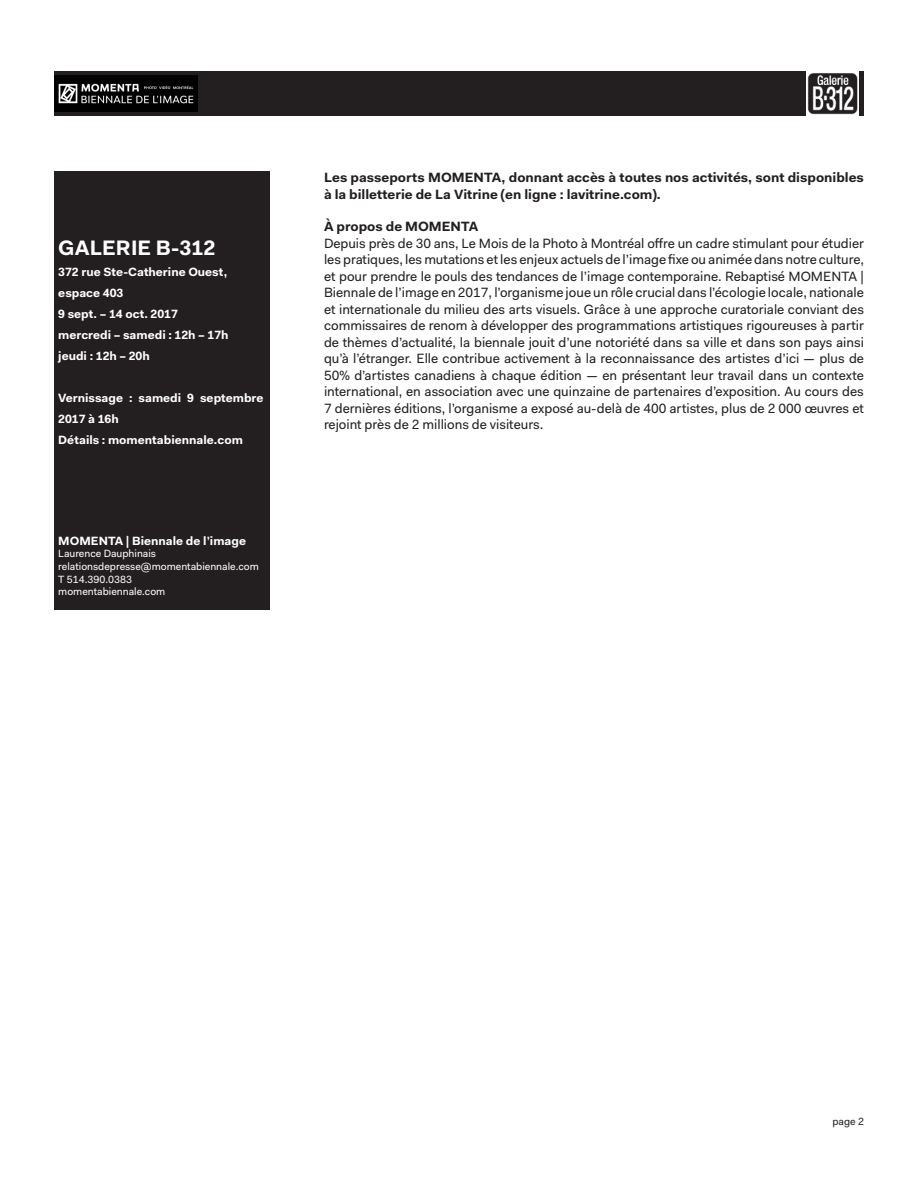
<style>
.page{position:relative;width:918px;height:1188px;background:#fff}
.page>*{position:absolute;margin:0;border:0;box-sizing:border-box;transform-origin:0 0}
.t1{font:700 21px "Fakt Pro";color:#fff}
.t2{font:800 19.5px/30px "Cartograph Sans CF";color:#fff}
.t3{font:13.5px/16.5px "Fakt Pro";color:#231f20;text-align:justify}
.t4{font:700 13.5px/16.2px "Fakt Pro";color:#231f20}
.t5{font:700 12px/21px "Fakt Pro";color:#fff}
.t6{font:10.5px "Fakt Pro";color:#fff}
.t7{font:10.5px "Fakt Pro";color:#231f20}
</style>
<div class="page">
<div style="left:54px;top:172px;width:216px;height:438px;background:#231f20"></div>
<div style="left:54px;top:71px;width:810px;height:45px;background:#231f20"></div>
<img style="left:54px;top:76px;width:144px;height:36px">
<img style="left:807px;top:71px;width:51px;height:45px">
<p class="t1" style="left:58px;top:234px;width:159px">GALERIE B-312</p>
<p class="t5" style="left:58px;top:262px;width:170px">372 rue Ste-Catherine Ouest,</p>
<p class="t5" style="left:58px;top:283px;width:67px">espace 403</p>
<p class="t5" style="left:58px;top:304px;width:121px">9 sept. – 14 oct. 2017</p>
<p class="t5" style="left:58px;top:325px;width:172px">mercredi – samedi : 12h – 17h</p>
<p class="t5" style="left:58px;top:346px;width:93px">jeudi : 12h – 20h</p>
<p class="t5" style="left:58px;top:388px;width:207px">Vernissage : samedi 9 septembre<br>2017 à 16h</p>
<p class="t5" style="left:58px;top:430px;width:186px">Détails : momentabiennale.com</p>
<p class="t2" style="left:66px;top:248px;width:129px">WHAT DOES<br>THE IMAGE<br>STAND FOR?</p>
<p class="t5" style="left:58px;top:530px;width:189px">MOMENTA | Biennale de l’image</p>
<p class="t6" style="left:58px;top:547px;width:99px">Laurence Dauphinais</p>
<p class="t6" style="left:58px;top:559px;width:202px">relationsdepresse@momentabiennale.com</p>
<p class="t6" style="left:58px;top:572px;width:75px">T 514.390.0383</p>
<p class="t6" style="left:58px;top:585px;width:109px">momentabiennale.com</p>
<p class="t4" style="left:324px;top:170px;width:541px">Les passeports MOMENTA, donnant accès à toutes nos activités, sont disponibles à la billetterie de La Vitrine (en ligne : lavitrine.com).</p>
<p class="t4" style="left:324px;top:218px;width:156px">À propos de MOMENTA</p>
<p class="t3" style="left:324px;top:235px;width:542px">Depuis près de 30 ans, Le Mois de la Photo à Montréal offre un cadre stimulant pour étudier les pratiques, les mutations et les enjeux actuels de l’image fixe ou animée dans notre culture, et pour prendre le pouls des tendances de l’image contemporaine. Rebaptisé MOMENTA | Biennale de l’image en 2017, l’organisme joue un rôle crucial dans l’écologie locale, nationale et internationale du milieu des arts visuels. Grâce à une approche curatoriale conviant des commissaires de renom à développer des programmations artistiques rigoureuses à partir de thèmes d’actualité, la biennale jouit d’une notoriété dans sa ville et dans son pays ainsi qu’à l’étranger. Elle contribue activement à la reconnaissance des artistes d’ici — plus de 50% d’artistes canadiens à chaque édition — en présentant leur travail dans un contexte international, en association avec une quinzaine de partenaires d’exposition. Au cours des 7 dernières éditions, l’organisme a exposé au-delà de 400 artistes, plus de 2 000 œuvres et rejoint près de 2 millions de visiteurs.</p>
<p class="t7" style="left:832px;top:1115px;width:33px">page 2</p>
</div>
